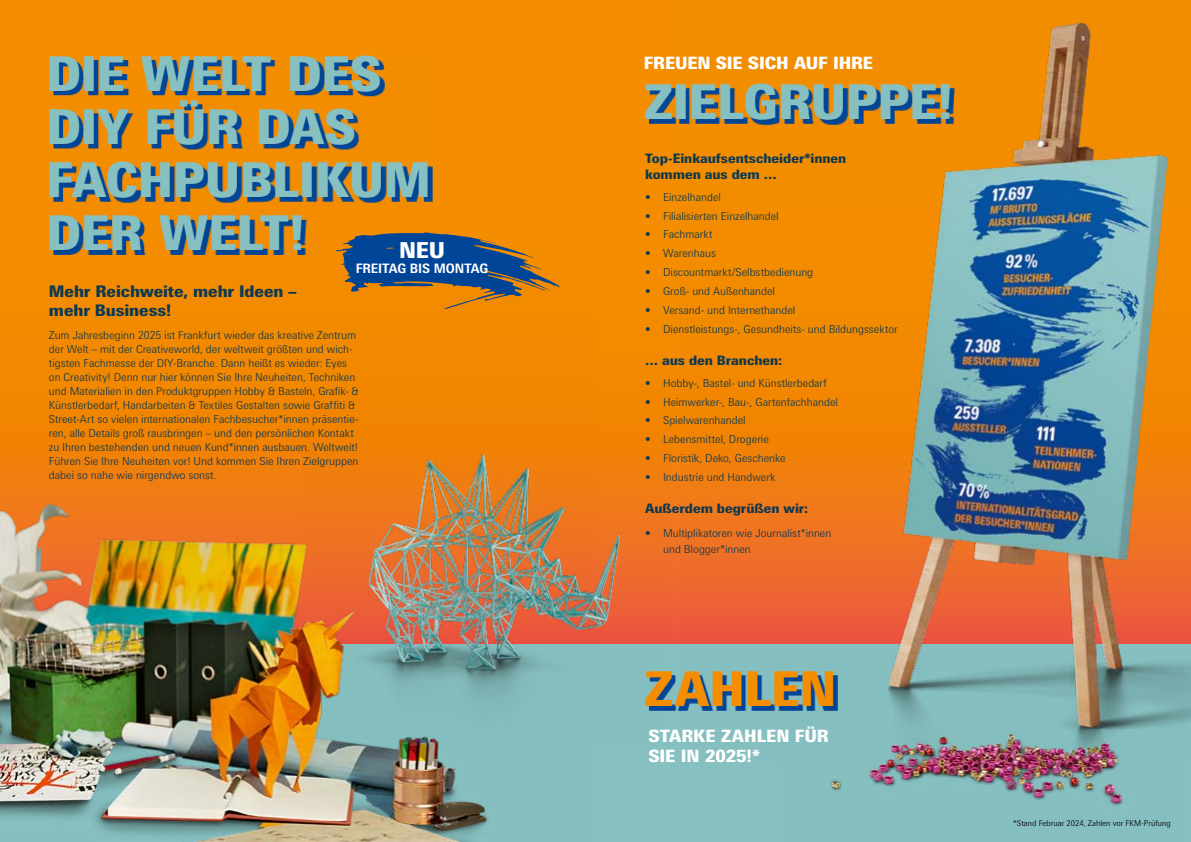
<style>
.page{position:relative;width:1191px;height:842px;background:#fff}
.page>*{position:absolute;margin:0;border:0;box-sizing:border-box;transform-origin:0 0}
.t1{font:900 48px/53px "Messe Univers";letter-spacing:-.01em;color:#87c0c1}
.t2{font:900 48px "Messe Univers";letter-spacing:-.005em;color:#f48e00}
.t3{font:900 22px "Messe Univers";color:#fff}
.t4{font:900 17px/20.4px "Messe Univers";letter-spacing:-.005em;color:#fff}
.t5{font:900 16px/19.2px "Messe Univers";letter-spacing:-.005em;color:#0f3950}
.t6{font:900 13px/15.6px "Messe Univers";letter-spacing:-.005em;color:#0f3950}
.t7{font:700 13px "Messe Univers";letter-spacing:-.01em;color:#fff}
.t8{font:300 11px/14px "Messe Univers";color:#0f3950}
.t9{font:300 8px "Messe Univers";color:#000}
</style>
<div class="page">
<div style="left:0;top:636px;width:1191px;height:206px;background:#87c0c1"></div>
<div style="left:0;top:0;width:1191px;height:644px;background:#f48e00"></div>
<img style="left:680px;top:22px;width:511px;height:700px">
<img style="left:779px;top:651px;width:406px;height:155px">
<svg style="left:340px;top:233px;width:201px;height:36px"></svg>
<img style="left:0;top:269px;width:560px;height:573px">
<img style="left:302px;top:378px;width:367px;height:367px">
<svg style="left:649px;top:87px;width:305px;height:38px"></svg>
<svg style="left:53px;top:60px;width:379px;height:195px"></svg>
<svg style="left:649px;top:675px;width:188px;height:35px"></svg>
<h1 class="t1" style="left:46px;top:47px;width:386px">DIE WELT DES<br>DIY FÜR DAS<br>FACHPUBLIKUM<br>DER WELT!</h1>
<h2 class="t3" style="left:399px;top:236px;width:47px">NEU</h2>
<p class="t7" style="left:356px;top:261px;width:134px">FREITAG BIS MONTAG</p>
<h3 class="t5" style="left:49px;top:281px;width:249px">Mehr Reichweite, mehr Ideen – mehr Business!</h3>
<p class="t8" style="left:49px;top:328px;width:311px">Zum Jahresbeginn 2025 ist Frankfurt wieder das kreative Zentrum der Welt – mit der Creativeworld, der weltweit größten und wich&shy;tigsten Fachmesse der DIY-Branche. Dann heißt es wieder: Eyes on Creativity! Denn nur hier können Sie Ihre Neuheiten, Techniken und Materialien in den Produktgruppen Hobby &amp; Basteln, Grafik- &amp; Künstlerbedarf, Handarbeiten &amp; Textiles Gestalten sowie Graffiti &amp; Street-Art so vielen internationalen Fachbesucher*innen präsentie&shy;ren, alle Details groß rausbringen – und den persönlichen Kontakt zu Ihren bestehenden und neuen Kund*innen ausbauen. Weltweit!<br>Führen Sie Ihre Neuheiten vor! Und kommen Sie Ihren Zielgruppen dabei so nahe wie nirgendwo sonst.</p>
<h3 class="t4" style="left:644px;top:52px;width:231px">FREUEN SIE SICH AUF IHRE</h3>
<h1 class="t1" style="left:644px;top:75px;width:311px">ZIELGRUPPE!</h1>
<p class="t6" style="left:645px;top:151px;width:203px">Top-Einkaufsentscheider*innen kommen aus dem …</p>
<p class="t8" style="left:645px;top:190px;width:77px">• Einzelhandel</p>
<p class="t8" style="left:645px;top:208px;width:135px">• Filialisierten Einzelhandel</p>
<p class="t8" style="left:645px;top:227px;width:69px">• Fachmarkt</p>
<p class="t8" style="left:645px;top:246px;width:72px">• Warenhaus</p>
<p class="t8" style="left:645px;top:265px;width:170px">• Discountmarkt/Selbstbedienung</p>
<p class="t8" style="left:645px;top:284px;width:131px">• Groß- und Außenhandel</p>
<p class="t8" style="left:645px;top:303px;width:152px">• Versand- und Internethandel</p>
<p class="t8" style="left:645px;top:322px;width:254px">• Dienstleistungs-, Gesundheits- und Bildungssektor</p>
<p class="t6" style="left:645px;top:352px;width:139px">… aus den Branchen:</p>
<p class="t8" style="left:645px;top:376px;width:183px">• Hobby-, Bastel- und Künstlerbedarf</p>
<p class="t8" style="left:645px;top:394px;width:194px">• Heimwerker-, Bau-, Gartenfachhandel</p>
<p class="t8" style="left:645px;top:413px;width:102px">• Spielwarenhandel</p>
<p class="t8" style="left:645px;top:432px;width:125px">• Lebensmittel, Drogerie</p>
<p class="t8" style="left:645px;top:451px;width:142px">• Floristik, Deko, Geschenke</p>
<p class="t8" style="left:645px;top:470px;width:132px">• Industrie und Handwerk</p>
<p class="t6" style="left:645px;top:500px;width:165px">Außerdem begrüßen wir:</p>
<p class="t8" style="left:663px;top:525px;width:170px;line-height:16px;text-indent:-18px">• Multiplikatoren wie Journalist*innen und Blogger*innen</p>
<h1 class="t2" style="left:644px;top:659px;width:194px">ZAHLEN</h1>
<h3 class="t4" style="left:648px;top:725px;width:182px">STARKE ZAHLEN FÜR<br>SIE IN 2025!*</h3>
<p class="t9" style="left:1013px;top:818px;width:159px">*Stand Februar 2024, Zahlen vor FKM-Prüfung</p>
</div>
